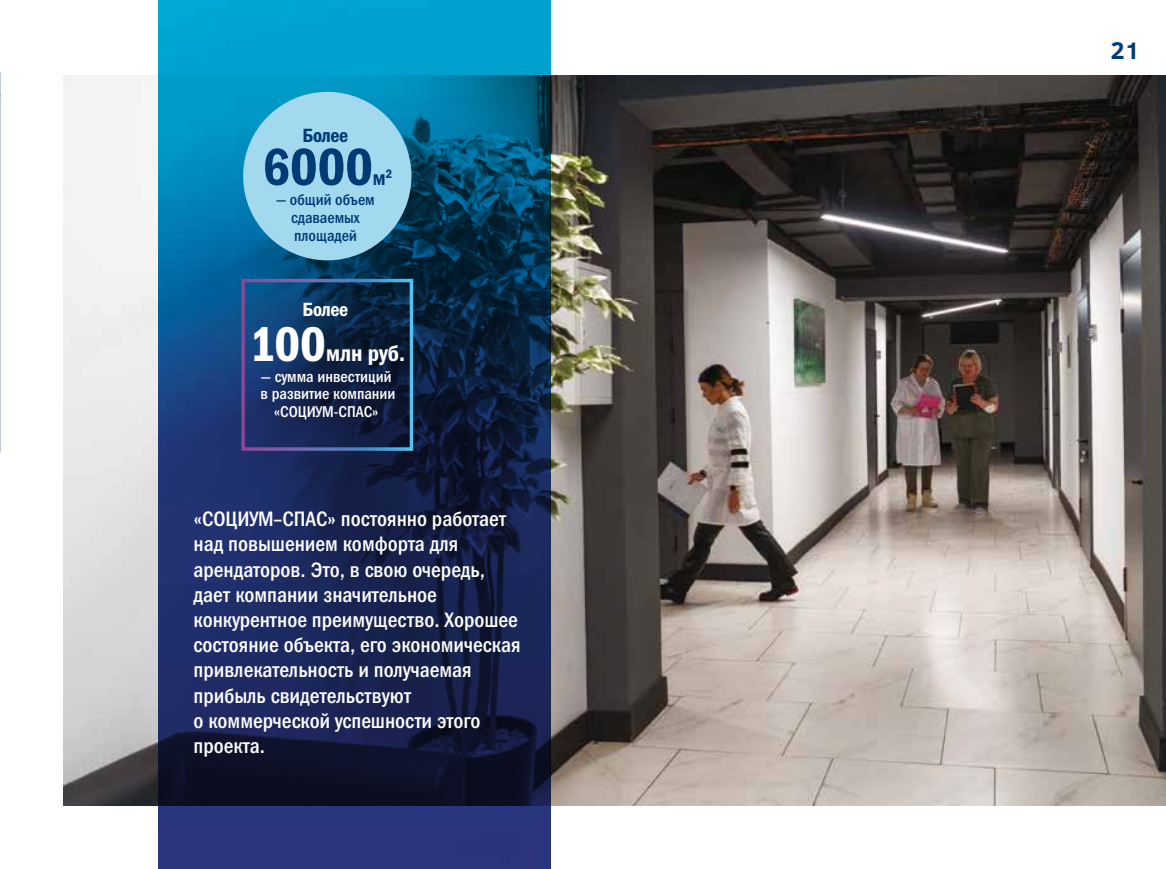
<style>
.page{position:relative;width:1166px;height:869px;background:#fff}
.page>*{position:absolute;margin:0;border:0;box-sizing:border-box;transform-origin:0 0}
.t1{font:52.5px "Franklin Gothic Demi Cond C";color:#003b75}
.t2{font:700 24.5px "Clear Sans";color:#003b75}
.t3{font:22.75px "Franklin Gothic Demi Cond C";color:#fff}
.t4{font:21px/25.2px "Franklin Gothic Medi Cond C";color:#fff}
.t5{font:21px "Franklin Gothic Demi Cond C";color:#003b75}
.t6{font:19.25px "Franklin Gothic Demi Cond C";letter-spacing:-.02em;color:#003b75}
.t7{font:19.25px "Franklin Gothic Demi Cond C";letter-spacing:-.02em;color:#fff}
.t8{font:15.75px/17.5px "Franklin Gothic Medi Cond C";color:#fff;text-align:center}
.t9{font:15.75px/17.5px "Franklin Gothic Medi Cond C";color:#003b75;text-align:center}
.s1{font-size:49px}
</style>
<div class="page">
<img style="left:0;top:94px;width:1px;height:358px">
<img style="left:63px;top:75px;width:1103px;height:730px">
<img style="left:159px;top:0;width:392px;height:868px">
<div style="left:243px;top:92px;width:168px;height:168px;background:#a2d9ee;border-radius:50%"></div>
<p class="t6" style="left:302px;top:124px;width:47px">Более</p>
<h1 class="t1" style="left:262px;top:137px;width:112px">6000</h1>
<p class="t5" style="left:373px;top:166px;width:21px">м<sup>2</sup></p>
<p class="t9" style="left:276px;top:191px;width:100px">— общий объем сдаваемых площадей</p>
<p class="t7" style="left:302px;top:298px;width:47px">Более</p>
<p class="t3" style="left:249px;top:340px;width:157px"><span class="s1">100</span>млн руб.</p>
<p class="t8" style="left:261px;top:367px;width:136px">— сумма инвестиций в развитие компании «СОЦИУМ-СПАС»</p>
<p class="t4" style="left:193px;top:506px;width:329px">«СОЦИУМ–СПАС» постоянно работает над повышением комфорта для арендаторов. Это, в свою очередь, дает компании значительное конкурентное преимущество. Хорошее состояние объекта, его экономическая привлекательность и получаемая прибыль свидетельствуют<br>о коммерческой успешности этого проекта.</p>
<p class="t2" style="left:1110px;top:32px;width:31px">21</p>
</div>
